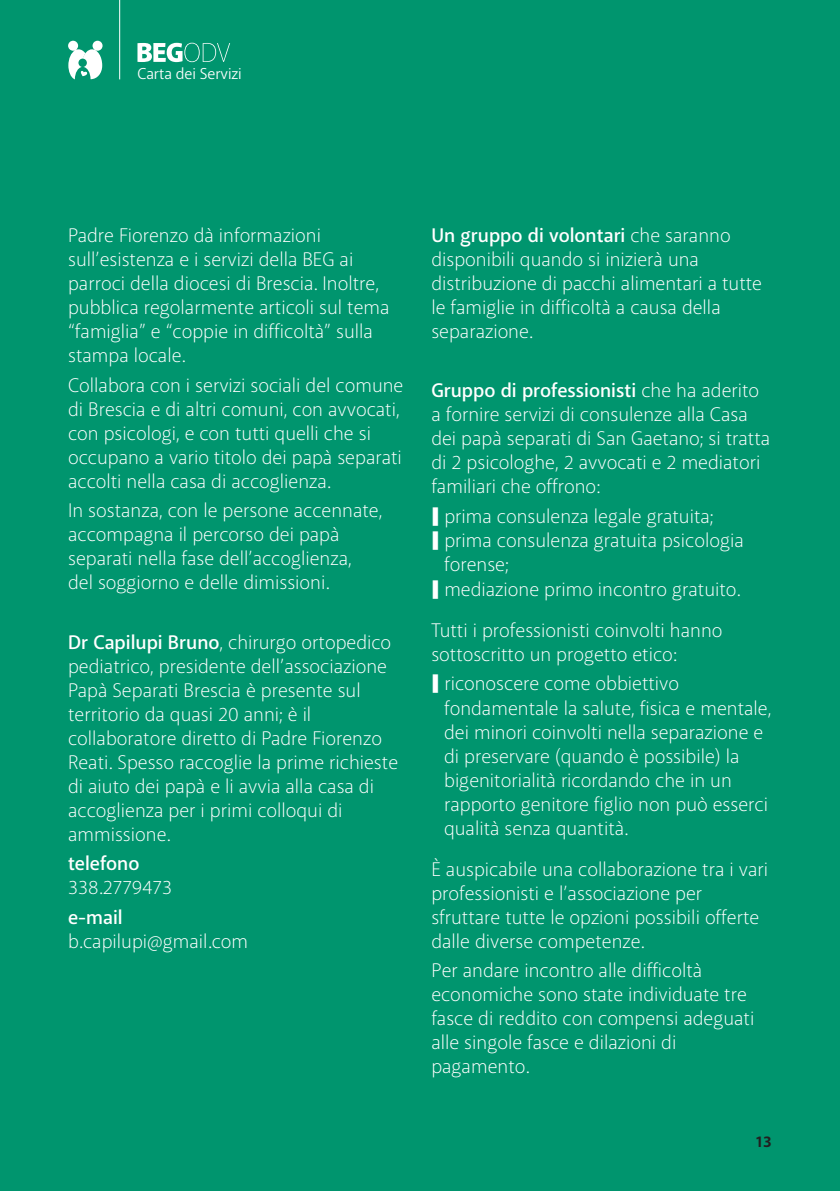
<style>
.page{position:relative;width:840px;height:1191px;background:#fff}
.page>*{position:absolute;margin:0;border:0;box-sizing:border-box;transform-origin:0 0}
.t1{font:300 20px/24px "Akagi Pro";color:#fff}
.t2{font:16px "Akagi Pro";letter-spacing:-.005em;color:#fff}
.t3{font:700 16px "Akagi Pro";color:#231f20}
.s1{font-weight:600}
</style>
<div class="page">
<div style="left:0;top:0;width:839px;height:1191px;background:#00956e"></div>
<hr style="left:119px;top:0;width:1px;height:79px;background:#fff">
<svg style="left:137px;top:43px;width:93px;height:19px"></svg>
<svg style="left:68px;top:41px;width:34px;height:38px"></svg>
<svg style="left:432px;top:507px;width:5px;height:43px"></svg>
<svg style="left:432px;top:580px;width:5px;height:18px"></svg>
<svg style="left:432px;top:675px;width:5px;height:18px"></svg>
<p class="t2" style="left:137px;top:64px;width:106px">Carta dei Servizi</p>
<p class="t1" style="left:68px;top:225px;width:323px">Padre Fiorenzo dà informazioni sull’esistenza e i servizi della BEG ai parroci della diocesi di Brescia. Inoltre, pubblica regolarmente articoli sul tema “famiglia” e “coppie in difficoltà” sulla stampa locale.</p>
<p class="t1" style="left:68px;top:374px;width:336px">Collabora con i servizi sociali del comune di Brescia e di altri comuni, con avvocati, con psicologi, e con tutti quelli che si occupano a vario titolo dei papà separati accolti nella casa di accoglienza.</p>
<p class="t1" style="left:68px;top:500px;width:315px">In sostanza, con le persone accennate, accompagna il percorso dei papà separati nella fase dell’accoglienza,<br>del soggiorno e delle dimissioni.</p>
<p class="t1" style="left:68px;top:631px;width:331px"><span class="s1">Dr Capilupi Bruno</span>, chirurgo ortopedico pediatrico, presidente dell’associazione Papà Separati Brescia è presente sul territorio da quasi 20 anni; è il collaboratore diretto di Padre Fiorenzo Reati. Spesso raccoglie la prime richieste di aiuto dei papà e li avvia alla casa di accoglienza per i primi colloqui di ammissione.</p>
<p class="t1" style="left:68px;top:853px;width:105px"><span class="s1">telefono<br></span>338.2779473</p>
<p class="t1" style="left:68px;top:907px;width:181px"><span class="s1">e-mail </span>b.capilupi@gmail.com</p>
<p class="t1" style="left:431px;top:225px;width:332px"><span class="s1">Un gruppo di volontari</span> che saranno disponibili quando si inizierà una distribuzione di pacchi alimentari a tutte le famiglie in difficoltà a causa della separazione.</p>
<p class="t1" style="left:431px;top:380px;width:340px"><span class="s1">Gruppo di professionisti</span> che ha aderito a fornire servizi di consulenze alla Casa dei papà separati di San Gaetano; si tratta di 2 psicologhe, 2 avvocati e 2 mediatori familiari che offrono:</p>
<p class="t1" style="left:444px;top:506px;width:270px">prima consulenza legale gratuita;</p>
<p class="t1" style="left:444px;top:530px;width:301px">prima consulenza gratuita psicologia forense;</p>
<p class="t1" style="left:444px;top:578px;width:297px">mediazione primo incontro gratuito.</p>
<p class="t1" style="left:431px;top:619px;width:292px">Tutti i professionisti coinvolti hanno sottoscritto un progetto etico:</p>
<p class="t1" style="left:444px;top:673px;width:328px">riconoscere come obbiettivo fondamentale la salute, fisica e mentale, dei minori coinvolti nella separazione e di preservare (quando è possibile) la bigenitorialità ricordando che in un rapporto genitore figlio non può esserci qualità senza quantità.</p>
<p class="t1" style="left:431px;top:858px;width:338px">È auspicabile una collaborazione tra i vari professionisti e l’associazione per sfruttare tutte le opzioni possibili offerte dalle diverse competenze.</p>
<p class="t1" style="left:431px;top:960px;width:324px">Per andare incontro alle difficoltà economiche sono state individuate tre fasce di reddito con compensi adeguati alle singole fasce e dilazioni di pagamento.</p>
<p class="t3" style="left:755px;top:1136px;width:18px">13</p>
</div>
